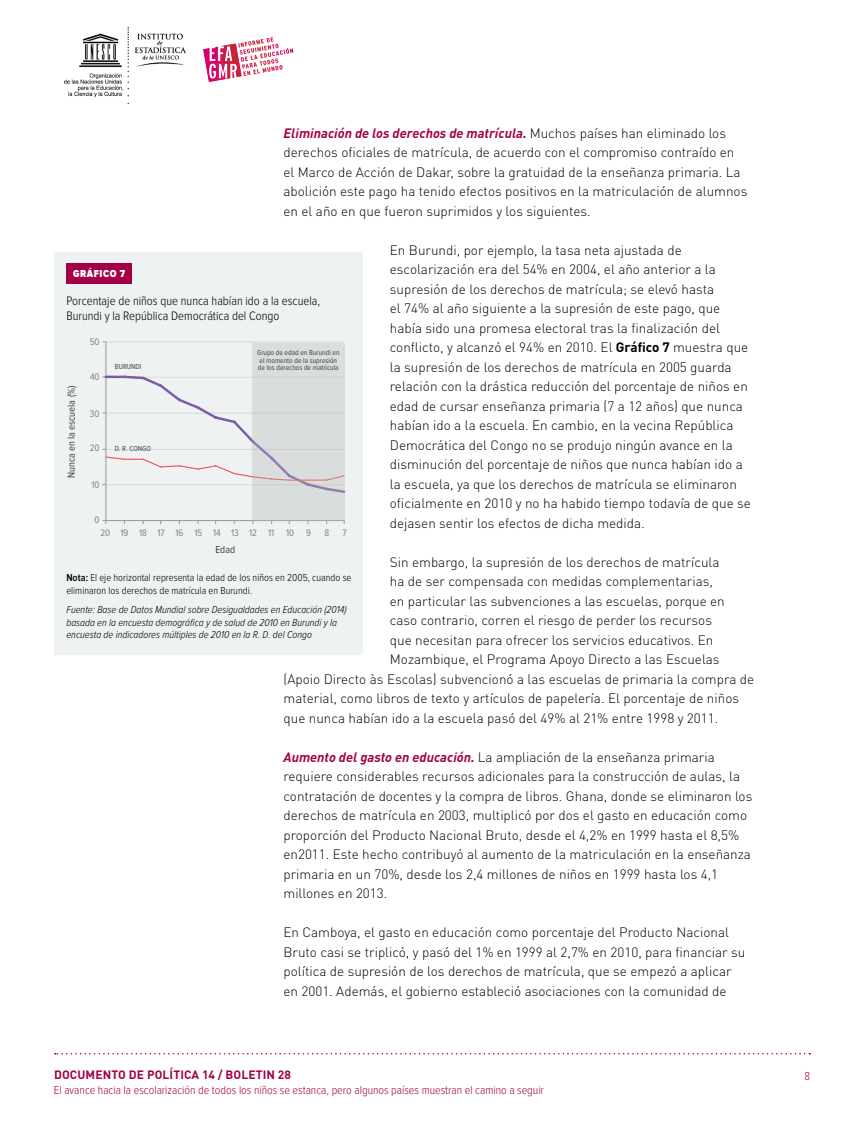
<style>
.page{position:relative;width:864px;height:1134px;background:#fff}
.page>*{position:absolute;margin:0;border:0;box-sizing:border-box;transform-origin:0 0}
.t1{font:300 13.5px/19.5px "DINOT";color:#000}
.t2{font:300 12.75px/15px "Proxima Nova Cond";color:#000}
.t3{font:300 12px "Proxima Nova Cond";color:#a30046}
.t4{font:700 12px "DINOT";letter-spacing:.01em;color:#a30046}
.t5{font:italic 300 10.5px/12.6px "Proxima Nova Cond";color:#000}
.t6{font:300 10.5px/12.6px "Proxima Nova Cond";color:#000}
.t7{font:10.5px "Proxima Nova Cond";color:#424142}
.t8{font:900 10.5px "Proxima Nova Cond";letter-spacing:.05em;color:#fff}
.t9{font:9.75px "Proxima Nova Cond";color:#808285}
.t10{font:7.5px/7.5px "Proxima Nova Cond";color:#434243}
.s1{font-weight:700;font-style:italic;color:#a30046}
.s2{font-weight:700}
.s3{font-weight:600}
</style>
<div class="page">
<svg style="left:55px;top:1053px;width:755px;height:1px"></svg>
<svg style="left:203px;top:37px;width:90px;height:45px"></svg>
<img style="left:64px;top:28px;width:122px;height:76px">
<div style="left:54px;top:252px;width:309px;height:403px;background:#eef2f2"></div>
<hr style="left:106px;top:342px;width:238px;height:1px;background:#d8d8d8">
<hr style="left:106px;top:342px;width:1px;height:179px;background:#979797">
<hr style="left:106px;top:520px;width:239px;height:1px;background:#979797">
<svg style="left:102px;top:374px;width:244px;height:121px"></svg>
<div style="left:252px;top:343px;width:92px;height:177px;background:#dadddd"></div>
<div style="left:66px;top:263px;width:66px;height:21px;background:#a30046"></div>
<p class="t1" style="left:284px;top:123px;width:465px"><span class="s1">Eliminación de los derechos de matrícula.</span> Muchos países han eliminado los derechos oficiales de matrícula, de acuerdo con el compromiso contraído en el Marco de Acción de Dakar, sobre la gratuidad de la enseñanza primaria. La abolición este pago ha tenido efectos positivos en la matriculación de alumnos en el año en que fueron suprimidos y los siguientes.</p>
<p class="t1" style="left:390px;top:240px;width:363px">En Burundi, por ejemplo, la tasa neta ajustada de escolarización era del 54% en 2004, el año anterior a la supresión de los derechos de matrícula; se elevó hasta<br>el 74% al año siguiente a la supresión de este pago, que había sido una promesa electoral tras la finalización del conflicto, y alcanzó el 94% en 2010. El <span class="s2">GRÁFICO 7</span> muestra que la supresión de los derechos de matrícula en 2005 guarda relación con la drástica reducción del porcentaje de niños en edad de cursar enseñanza primaria (7 a 12 años) que nunca habían ido a la escuela. En cambio, en la vecina República Democrática del Congo no se produjo ningún avance en la disminución del porcentaje de niños que nunca habían ido a la escuela, ya que los derechos de matrícula se eliminaron oficialmente en 2010 y no ha habido tiempo todavía de que se dejasen sentir los efectos de dicha medida.</p>
<p class="t1" style="left:390px;top:552px;width:331px">Sin embargo, la supresión de los derechos de matrícula</p>
<p class="t1" style="left:390px;top:571px;width:325px">ha de ser compensada con medidas complementarias,</p>
<p class="t1" style="left:390px;top:591px;width:336px">en particular las subvenciones a las escuelas, porque en</p>
<p class="t1" style="left:390px;top:610px;width:324px">caso contrario, corren el riesgo de perder los recursos</p>
<p class="t1" style="left:390px;top:630px;width:325px">que necesitan para ofrecer los servicios educativos. En</p>
<p class="t1" style="left:390px;top:649px;width:331px">Mozambique, el Programa Apoyo Directo a las Escuelas</p>
<p class="t1" style="left:284px;top:668px;width:472px">(Apoio Directo às Escolas) subvencionó a las escuelas de primaria la compra de</p>
<p class="t1" style="left:284px;top:688px;width:457px">material, como libros de texto y artículos de papelería. El porcentaje de niños</p>
<p class="t1" style="left:284px;top:707px;width:436px">que nunca habían ido a la escuela pasó del 49% al 21% entre 1998 y 2011.</p>
<p class="t1" style="left:284px;top:746px;width:470px"><span class="s1">Aumento del gasto en educación.</span> La ampliación de la enseñanza primaria requiere considerables recursos adicionales para la construcción de aulas, la contratación de docentes y la compra de libros. Ghana, donde se eliminaron los derechos de matrícula en 2003, multiplicó por dos el gasto en educación como proporción del Producto Nacional Bruto, desde el 4,2% en 1999 hasta el 8,5% en2011. Este hecho contribuyó al aumento de la matriculación en la enseñanza primaria en un 70%, desde los 2,4 millones de niños en 1999 hasta los 4,1 millones en 2013.</p>
<p class="t1" style="left:284px;top:922px;width:463px">En Camboya, el gasto en educación como porcentaje del Producto Nacional Bruto casi se triplicó, y pasó del 1% en 1999 al 2,7% en 2010, para financiar su política de supresión de los derechos de matrícula, que se empezó a aplicar en 2001. Además, el gobierno estableció asociaciones con la comunidad de</p>
<p class="t8" style="left:73px;top:269px;width:53px">GRÁFICO 7</p>
<p class="t2" style="left:66px;top:294px;width:255px">Porcentaje de niños que nunca habían ido a la escuela,<br>Burundi y la República Democrática del Congo</p>
<p class="t9" style="left:90px;top:337px;width:11px">50</p>
<p class="t9" style="left:90px;top:372px;width:11px">40</p>
<p class="t9" style="left:90px;top:409px;width:11px">30</p>
<p class="t9" style="left:90px;top:444px;width:11px">20</p>
<p class="t9" style="left:92px;top:480px;width:10px">10</p>
<p class="t9" style="left:95px;top:515px;width:7px">0</p>
<p class="t10" style="left:257px;top:349px;width:84px">Grupo de edad en Burundi en el momento de la supresión de los derechos de matrícula</p>
<p class="t10" style="left:115px;top:363px;width:28px">BURUNDI</p>
<p class="t7" style="left:66px;top:478px;width:94px;rotate:-90deg">Nunca en la escuela (%)</p>
<p class="t10" style="left:115px;top:445px;width:38px">D. R. CONGO</p>
<p class="t9" style="left:100px;top:529px;width:212px">20 19 18 17 16 15 14 13 12 11 10 9</p>
<p class="t9" style="left:325px;top:529px;width:6px">8</p>
<p class="t9" style="left:342px;top:529px;width:6px">7</p>
<p class="t7" style="left:215px;top:544px;width:21px">Edad</p>
<p class="t6" style="left:66px;top:572px;width:287px"><span class="s3">Nota:</span> El eje horizontal representa la edad de los niños en 2005, cuando se eliminaron los derechos de matrícula en Burundi.</p>
<p class="t5" style="left:66px;top:604px;width:282px">Fuente: Base de Datos Mundial sobre Desigualdades en Educación (2014) basada en la encuesta demográfica y de salud de 2010 en Burundi y la encuesta de indicadores múltiples de 2010 en la R. D. del Congo</p>
<p class="t4" style="left:54px;top:1067px;width:238px">DOCUMENTO DE POLÍTICA 14 / BOLETIN 28</p>
<p class="t3" style="left:54px;top:1085px;width:491px">El avance hacia la escolarización de todos los niños se estanca, pero algunos países muestran el camino a seguir</p>
<p class="t3" style="left:804px;top:1071px;width:7px">8</p>
</div>
